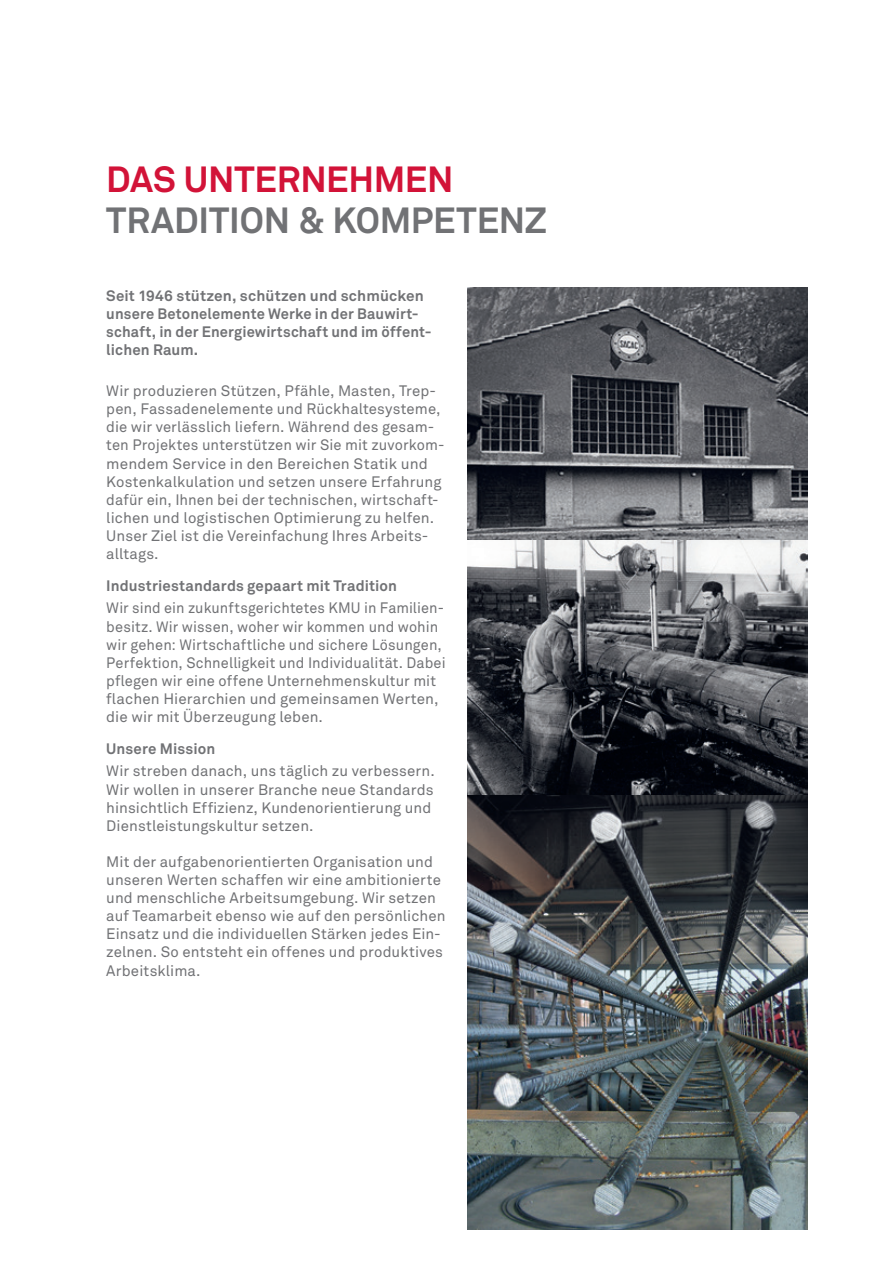
<style>
.page{position:relative;width:893px;height:1263px;background:#fff}
.page>*{position:absolute;margin:0;border:0;box-sizing:border-box;transform-origin:0 0}
.t1{font:700 36px "Akkurat Pro";letter-spacing:-.005em;color:#717275}
.t2{font:700 36px "Akkurat Pro";letter-spacing:-.01em;color:#d21338}
.t3{font:15px/18.1px "Akkurat Pro";letter-spacing:.01em;color:#717275}
.t4{font:700 15px/18.1px "Akkurat Pro";letter-spacing:.01em;color:#717275}
</style>
<div class="page">
<img style="left:468px;top:287px;width:340px;height:254px">
<img style="left:468px;top:794px;width:340px;height:435px">
<svg style="left:468px;top:541px;width:340px;height:253px;background:#55575d"></svg>
<h1 class="t2" style="left:106px;top:157px;width:349px">DAS UNTERNEHMEN</h1>
<h1 class="t1" style="left:106px;top:198px;width:442px">TRADITION &amp; KOMPETENZ</h1>
<p class="t4" style="left:106px;top:287px;width:327px">Seit 1946 stützen, schützen und schmücken unsere Betonelemente Werke in der Bauwirt&shy;schaft, in der Energiewirtschaft und im öffent&shy;lichen Raum.</p>
<p class="t3" style="left:106px;top:382px;width:340px">Wir produzieren Stützen, Pfähle, Masten, Trep&shy;pen, Fassadenelemente und Rückhaltesysteme, die wir verlässlich liefern. Während des gesam&shy;ten Projektes unterstützen wir Sie mit zuvorkom&shy;mendem Service in den Bereichen Statik und Kostenkalkulation und setzen unsere Erfahrung dafür ein, Ihnen bei der technischen, wirtschaft&shy;lichen und logistischen Optimierung zu helfen.<br>Unser Ziel ist die Vereinfachung Ihres Arbeits&shy;alltags.</p>
<p class="t4" style="left:106px;top:577px;width:292px">Industriestandards gepaart mit Tradition</p>
<p class="t3" style="left:106px;top:599px;width:341px">Wir sind ein zukunftsgerichtetes KMU in Familien&shy;besitz. Wir wissen, woher wir kommen und wohin wir gehen: Wirtschaftliche und sichere Lösungen, Perfektion, Schnelligkeit und Individualität. Dabei pflegen wir eine offene Unternehmenskultur mit flachen Hierarchien und gemeinsamen Werten, die wir mit Überzeugung leben.</p>
<p class="t4" style="left:106px;top:740px;width:111px">Unsere Mission</p>
<p class="t3" style="left:106px;top:762px;width:330px">Wir streben danach, uns täglich zu verbessern.<br>Wir wollen in unserer Branche neue Standards hinsichtlich Effizienz, Kundenorientierung und Dienstleistungskultur setzen.</p>
<p class="t3" style="left:106px;top:853px;width:341px">Mit der aufgabenorientierten Organisation und unseren Werten schaffen wir eine ambitionierte und menschliche Arbeitsumgebung. Wir setzen auf Teamarbeit ebenso wie auf den persönlichen Einsatz und die individuellen Stärken jedes Ein&shy;zelnen. So entsteht ein offenes und produktives Arbeitsklima.</p>
</div>
